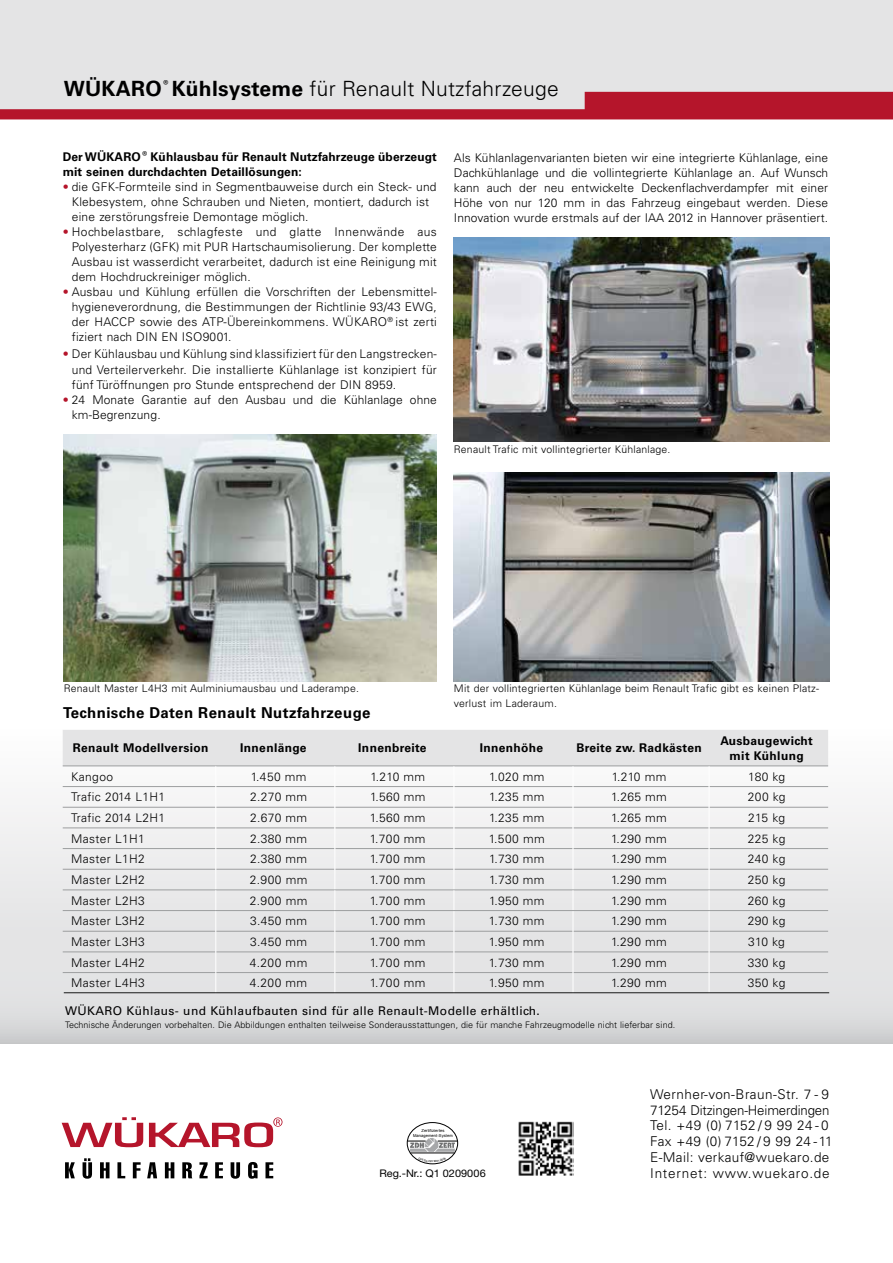
<style>
.page{position:relative;width:893px;height:1263px;background:#fff}
.page>*{position:absolute;margin:0;border:0;box-sizing:border-box;transform-origin:0 0}
.t1{font:300 21px "Univers CE";letter-spacing:.01em;color:#000}
.t2{font:700 15px "Univers CE";letter-spacing:.03em;color:#000}
.t3{font:300 13.5px/15.8px "Univers CE";letter-spacing:.025em;color:#000}
.t4{font:300 12px/15px "Univers CE";letter-spacing:.02em;color:#000;text-align:justify}
.t5{font:700 12px/15px "Univers CE";letter-spacing:.03em;color:#000;text-align:center}
.t6{font:700 12px/15px "Univers CE";letter-spacing:.01em;color:#000}
.t7{font:500 12px "Univers CE";letter-spacing:.03em;color:#000}
.t8{font:300 10.5px/15px "Univers CE";letter-spacing:.02em;color:#000}
.t9{font:10.5px "Helvetica Neue CE";color:#000;scale:1.04 1}
.t10{font:300 9px "Univers CE";letter-spacing:.01em;color:#000}
.t11{font:4.05px/4.1px "Arial";letter-spacing:.015em;color:#000;text-align:center}
.s1{font-weight:700}
.s2{color:#b5152b}
</style>
<div class="page">
<svg style="left:0;top:751px;width:893px;height:293px"></svg>
<div style="left:0;top:0;width:893px;height:111px;background:#e4e4e5"></div>
<svg style="left:63px;top:730px;width:765px;height:263px"></svg>
<hr style="left:63px;top:910px;width:153px;height:1px;background:#9c9e9f">
<hr style="left:216px;top:910px;width:119px;height:1px;background:#9c9e9f">
<hr style="left:335px;top:910px;width:119px;height:1px;background:#9c9e9f">
<hr style="left:454px;top:910px;width:119px;height:1px;background:#9c9e9f">
<hr style="left:573px;top:910px;width:136px;height:1px;background:#9c9e9f">
<hr style="left:709px;top:910px;width:119px;height:1px;background:#9c9e9f">
<svg style="left:0;top:92px;width:893px;height:27px"></svg>
<hr style="left:64px;top:992px;width:765px;height:1px;background:#000">
<div style="left:407px;top:1122px;width:51px;height:42px;border:1px solid #000;border-radius:50%"></div>
<img style="left:518px;top:1121px;width:56px;height:55px">
<svg style="left:62px;top:1117px;width:81px;height:30px"></svg>
<svg style="left:65px;top:1162px;width:10px;height:16px"></svg>
<svg style="left:83px;top:1158px;width:9px;height:21px"></svg>
<svg style="left:100px;top:1162px;width:10px;height:16px"></svg>
<svg style="left:117px;top:1162px;width:8px;height:16px"></svg>
<svg style="left:133px;top:1162px;width:8px;height:16px"></svg>
<svg style="left:147px;top:1162px;width:10px;height:16px"></svg>
<svg style="left:165px;top:1162px;width:9px;height:16px"></svg>
<svg style="left:182px;top:1162px;width:10px;height:16px"></svg>
<svg style="left:199px;top:1162px;width:9px;height:16px"></svg>
<svg style="left:215px;top:1162px;width:8px;height:16px"></svg>
<svg style="left:231px;top:1162px;width:9px;height:17px"></svg>
<svg style="left:248px;top:1162px;width:10px;height:17px"></svg>
<svg style="left:265px;top:1162px;width:8px;height:16px"></svg>
<svg style="left:149px;top:1117px;width:133px;height:30px"></svg>
<img style="left:63px;top:435px;width:374px;height:246px">
<img style="left:454px;top:237px;width:375px;height:204px">
<img style="left:454px;top:472px;width:375px;height:209px">
<svg style="left:407px;top:1138px;width:50px;height:24px"></svg>
<h1 class="t1" style="left:64px;top:76px;width:496px"><span class="s1">WÜKARO</span><sup>®</sup><span class="s1">Kühlsysteme</span> für Renault Nutzfahrzeuge</h1>
<p class="t6" style="left:63px;top:150px;width:376px">DerWÜKARO®Kühlausbau für Renault Nutzfahrzeuge überzeugt mit seinen durchdachten Detaillösungen:</p>
<p class="t4" style="left:72px;top:180px;width:366px;text-align:left;text-indent:-9px"><span class="s2">•</span> die GFK-Formteile sind in Segmentbauweise durch ein Steck- und<br>Klebesystem, ohne Schrauben und Nieten, montiert, dadurch ist eine zerstörungsfreie Demontage möglich.</p>
<p class="t4" style="left:72px;top:225px;width:367px;text-indent:-9px"><span class="s2">•</span> Hochbelastbare, schlagfeste und glatte Innenwände aus Polyesterharz (GFK) mit PUR Hartschaumisolierung. Der komplette Ausbau ist wasserdicht verarbeitet, dadurch ist eine Reinigung mit dem Hochdruckreiniger möglich.</p>
<p class="t4" style="left:72px;top:285px;width:367px;text-indent:-9px"><span class="s2">•</span> Ausbau und Kühlung erfüllen die Vorschriften der Lebensmittel&shy;hygieneverordnung, die Bestimmungen der Richtlinie 93/43 EWG, der HACCP sowie des ATP-Übereinkommens. WÜKARO<sup>®</sup> ist zerti fiziert nach DIN EN ISO9001.</p>
<p class="t4" style="left:63px;top:346px;width:376px;line-height:16.5px;text-align:right"><span class="s2">•</span> Der Kühlausbau und Kühlung sind klassifiziert für den Langstrecken&shy;und Verteilerverkehr. Die installierte Kühlanlage ist konzipiert für</p>
<p class="t4" style="left:72px;top:378px;width:326px">fünf Türöffnungen pro Stunde entsprechend der DIN 8959.</p>
<p class="t4" style="left:72px;top:393px;width:367px;text-indent:-9px"><span class="s2">•</span> 24 Monate Garantie auf den Ausbau und die Kühlanlage ohne km-Begrenzung.</p>
<p class="t4" style="left:454px;top:150px;width:376px">Als Kühlanlagenvarianten bieten wir eine integrierte Kühlanlage, eine Dachkühlanlage und die vollintegrierte Kühlanlage an. Auf Wunsch kann auch der neu entwickelte Deckenflachverdampfer mit einer Höhe von nur 120 mm in das Fahrzeug eingebaut werden. Diese Innovation wurde erstmals auf der IAA 2012 in Hannover präsentiert.</p>
<p class="t8" style="left:454px;top:442px;width:218px">Renault Trafic mit vollintegrierter Kühlanlage.</p>
<p class="t8" style="left:454px;top:681px;width:367px">Mit der vollintegrierten Kühlanlage beim Renault Trafic gibt es keinen Platz&shy;verlust im Laderaum.</p>
<p class="t8" style="left:64px;top:681px;width:297px">Renault Master L4H3 mit Aulminiumausbau und Laderampe.</p>
<p class="t2" style="left:63px;top:704px;width:309px">Technische Daten Renault Nutzfahrzeuge</p>
<p class="t5" style="left:73px;top:741px;width:137px">Renault Modellversion</p>
<p class="t5" style="left:240px;top:741px;width:68px">Innenlänge</p>
<p class="t5" style="left:358px;top:741px;width:70px">Innenbreite</p>
<p class="t5" style="left:480px;top:741px;width:65px">Innenhöhe</p>
<p class="t5" style="left:576px;top:741px;width:127px">Breite zw. Radkästen</p>
<p class="t5" style="left:720px;top:734px;width:94px">Ausbaugewicht mit Kühlung</p>
<p class="t4" style="left:71px;top:769px;width:43px">Kangoo</p>
<p class="t4" style="left:251px;top:769px;width:57px">1.450 mm</p>
<p class="t4" style="left:370px;top:769px;width:56px">1.210 mm</p>
<p class="t4" style="left:489px;top:769px;width:57px">1.020 mm</p>
<p class="t4" style="left:612px;top:769px;width:56px">1.210 mm</p>
<p class="t4" style="left:748px;top:769px;width:39px">180 kg</p>
<p class="t4" style="left:71px;top:790px;width:95px">Trafic 2014 L1H1</p>
<p class="t4" style="left:250px;top:790px;width:59px">2.270 mm</p>
<p class="t4" style="left:370px;top:790px;width:57px">1.560 mm</p>
<p class="t4" style="left:489px;top:790px;width:57px">1.235 mm</p>
<p class="t4" style="left:611px;top:790px;width:57px">1.265 mm</p>
<p class="t4" style="left:748px;top:790px;width:39px">200 kg</p>
<p class="t4" style="left:71px;top:810px;width:95px">Trafic 2014 L2H1</p>
<p class="t4" style="left:250px;top:810px;width:59px">2.670 mm</p>
<p class="t4" style="left:370px;top:810px;width:57px">1.560 mm</p>
<p class="t4" style="left:489px;top:810px;width:57px">1.235 mm</p>
<p class="t4" style="left:611px;top:810px;width:57px">1.265 mm</p>
<p class="t4" style="left:748px;top:810px;width:38px">215 kg</p>
<p class="t4" style="left:71px;top:831px;width:75px">Master L1H1</p>
<p class="t4" style="left:250px;top:831px;width:59px">2.380 mm</p>
<p class="t4" style="left:370px;top:831px;width:57px">1.700 mm</p>
<p class="t4" style="left:489px;top:831px;width:57px">1.500 mm</p>
<p class="t4" style="left:611px;top:831px;width:57px">1.290 mm</p>
<p class="t4" style="left:748px;top:831px;width:39px">225 kg</p>
<p class="t4" style="left:71px;top:852px;width:75px">Master L1H2</p>
<p class="t4" style="left:250px;top:852px;width:59px">2.380 mm</p>
<p class="t4" style="left:370px;top:852px;width:57px">1.700 mm</p>
<p class="t4" style="left:489px;top:852px;width:57px">1.730 mm</p>
<p class="t4" style="left:611px;top:852px;width:57px">1.290 mm</p>
<p class="t4" style="left:748px;top:852px;width:39px">240 kg</p>
<p class="t4" style="left:71px;top:872px;width:75px">Master L2H2</p>
<p class="t4" style="left:250px;top:872px;width:59px">2.900 mm</p>
<p class="t4" style="left:370px;top:872px;width:57px">1.700 mm</p>
<p class="t4" style="left:489px;top:872px;width:57px">1.730 mm</p>
<p class="t4" style="left:611px;top:872px;width:57px">1.290 mm</p>
<p class="t4" style="left:748px;top:872px;width:39px">250 kg</p>
<p class="t4" style="left:71px;top:893px;width:75px">Master L2H3</p>
<p class="t4" style="left:250px;top:893px;width:59px">2.900 mm</p>
<p class="t4" style="left:370px;top:893px;width:57px">1.700 mm</p>
<p class="t4" style="left:489px;top:893px;width:57px">1.950 mm</p>
<p class="t4" style="left:611px;top:893px;width:57px">1.290 mm</p>
<p class="t4" style="left:748px;top:893px;width:39px">260 kg</p>
<p class="t4" style="left:71px;top:914px;width:75px">Master L3H2</p>
<p class="t4" style="left:250px;top:914px;width:59px">3.450 mm</p>
<p class="t4" style="left:370px;top:914px;width:57px">1.700 mm</p>
<p class="t4" style="left:489px;top:914px;width:57px">1.730 mm</p>
<p class="t4" style="left:611px;top:914px;width:57px">1.290 mm</p>
<p class="t4" style="left:748px;top:914px;width:39px">290 kg</p>
<p class="t4" style="left:71px;top:934px;width:75px">Master L3H3</p>
<p class="t4" style="left:250px;top:934px;width:59px">3.450 mm</p>
<p class="t4" style="left:370px;top:934px;width:57px">1.700 mm</p>
<p class="t4" style="left:489px;top:934px;width:57px">1.950 mm</p>
<p class="t4" style="left:611px;top:934px;width:57px">1.290 mm</p>
<p class="t4" style="left:748px;top:934px;width:38px">310 kg</p>
<p class="t4" style="left:71px;top:955px;width:75px">Master L4H2</p>
<p class="t4" style="left:250px;top:955px;width:59px">4.200 mm</p>
<p class="t4" style="left:370px;top:955px;width:57px">1.700 mm</p>
<p class="t4" style="left:489px;top:955px;width:57px">1.730 mm</p>
<p class="t4" style="left:611px;top:955px;width:57px">1.290 mm</p>
<p class="t4" style="left:748px;top:955px;width:39px">330 kg</p>
<p class="t4" style="left:71px;top:976px;width:75px">Master L4H3</p>
<p class="t4" style="left:250px;top:976px;width:59px">4.200 mm</p>
<p class="t4" style="left:370px;top:976px;width:57px">1.700 mm</p>
<p class="t4" style="left:489px;top:976px;width:57px">1.950 mm</p>
<p class="t4" style="left:611px;top:976px;width:57px">1.290 mm</p>
<p class="t4" style="left:748px;top:976px;width:39px">350 kg</p>
<p class="t7" style="left:65px;top:1004px;width:476px">WÜKARO Kühlaus- und Kühlaufbauten sind für alle Renault-Modelle erhältlich.</p>
<p class="t10" style="left:65px;top:1019px;width:612px">Technische Änderungen vorbehalten. Die Abbildungen enthalten teilweise Sonderausstattungen, die für manche Fahrzeugmodelle nicht lieferbar sind.</p>
<p class="t11" style="left:413px;top:1129px;width:41px">Zertifiziertes<br>Management-System</p>
<p class="t9" style="left:379px;top:1166px;width:104px">Reg.-Nr.: Q1 0209006</p>
<p class="t3" style="left:650px;top:1086px;width:184px">Wernher-von-Braun-Str. 7 - 9<br>71254 Ditzingen-Heimerdingen<br>Tel. +49 (0) 7152 / 9 99 24- 0<br>Fax +49 (0) 7152 / 9 99 24 -11<br>E-Mail: verkauf@wuekaro.de<br>Internet: www.wuekaro.de</p>
</div>
